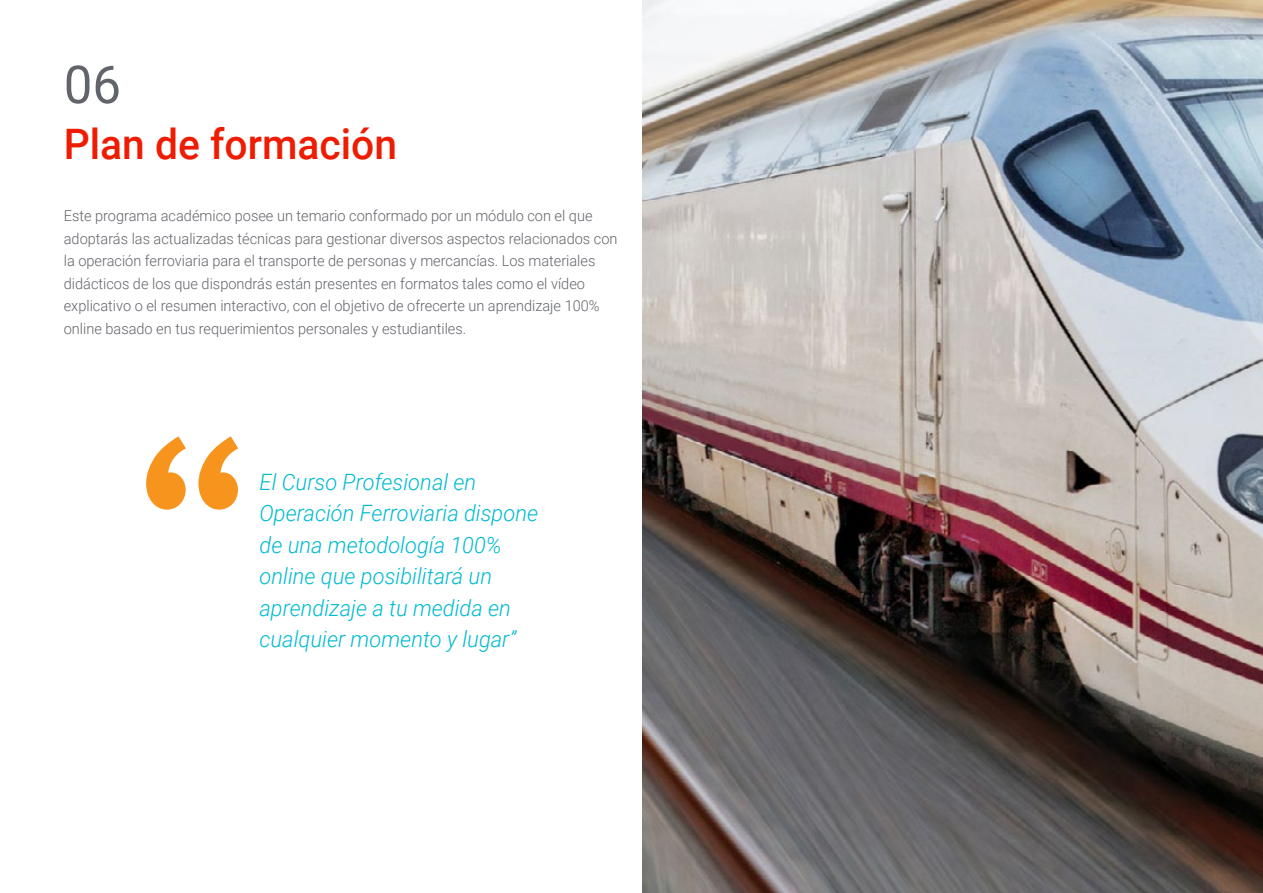
<style>
.page{position:relative;width:1263px;height:893px;background:#fff}
.page>*{position:absolute;margin:0;border:0;box-sizing:border-box;transform-origin:0 0}
.t1{font:52.5px "Roboto";color:#61646a}
.t2{font:500 42px "Roboto";color:#ee1c02}
.t3{font:italic 300 22.5px/31.5px "Roboto";color:#00bacf}
.t4{font:300 15px/22.5px "Roboto";color:#61646a}
</style>
<div class="page">
<svg style="left:146px;top:436px;width:92px;height:74px"></svg>
<img style="left:642px;top:0;width:621px;height:893px">
<h1 class="t1" style="left:64px;top:48px;width:59px">06</h1>
<h2 class="t2" style="left:64px;top:115px;width:335px">Plan de formación</h2>
<p class="t4" style="left:64px;top:204px;width:555px">Este programa académico posee un temario conformado por un módulo con el que adoptarás las actualizadas técnicas para gestionar diversos aspectos relacionados con la operación ferroviaria para el transporte de personas y mercancías. Los materiales didácticos de los que dispondrás están presentes en formatos tales como el vídeo explicativo o el resumen interactivo, con el objetivo de ofrecerte un aprendizaje 100% online basado en tus requerimientos personales y estudiantiles.</p>
<h3 class="t3" style="left:259px;top:465px;width:280px">El Curso Profesional en<br>Operación Ferroviaria dispone de una metodología 100% online que posibilitará un aprendizaje a tu medida en cualquier momento y lugar”</h3>
</div>
